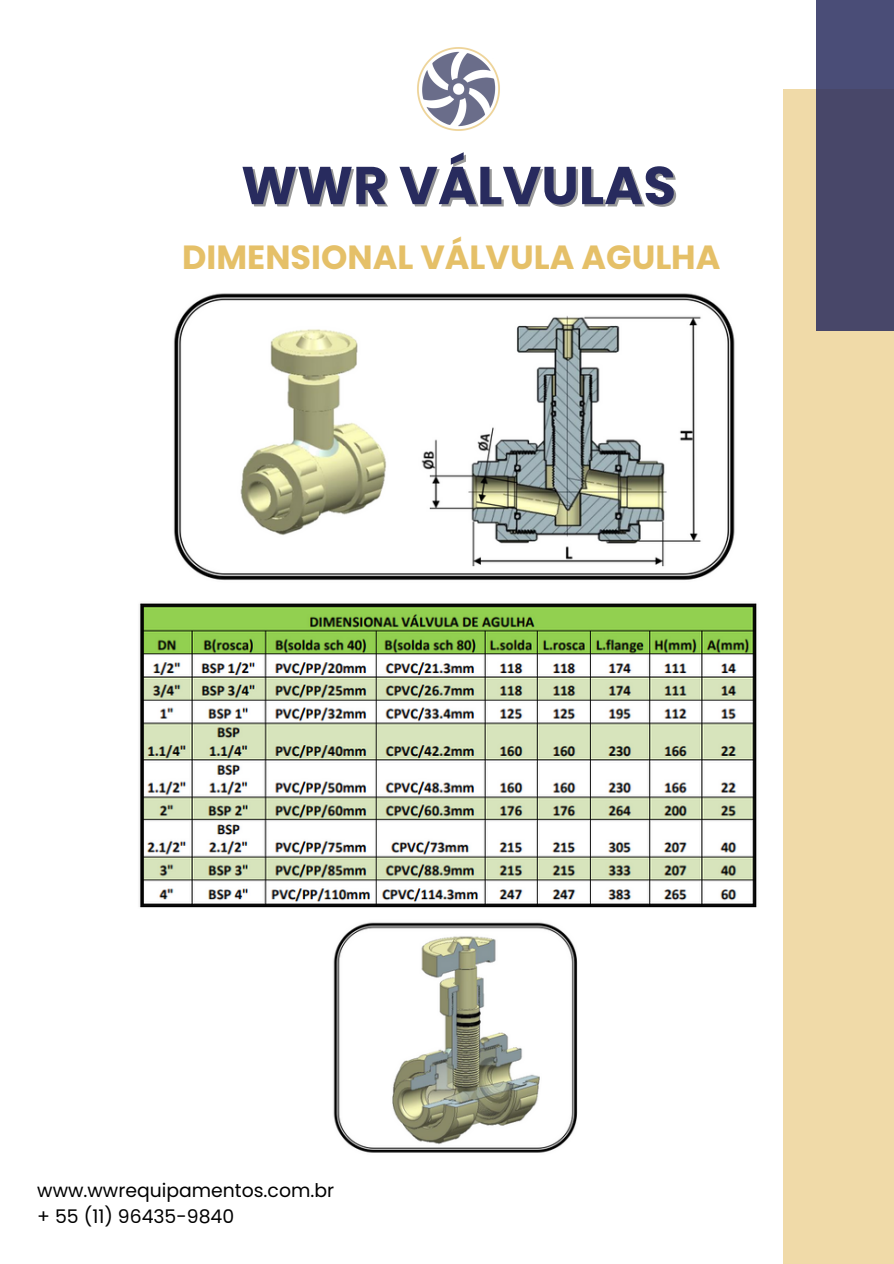
<style>
.page{position:relative;width:894px;height:1264px;background:#fff}
.page>*{position:absolute;margin:0;border:0;box-sizing:border-box;transform-origin:0 0}
.t1{font:700 53.1px "Poppins";color:#282b5e}
.t2{font:700 33.45px "Poppins";color:#e5c068}
.t3{font:18.75px "Poppins";color:#000}
</style>
<div class="page">
<img style="left:417px;top:47px;width:83px;height:84px">
<img style="left:173px;top:293px;width:562px;height:287px">
<img style="left:139px;top:603px;width:618px;height:305px">
<img style="left:333px;top:922px;width:244px;height:231px">
<div style="left:783px;top:89px;width:110px;height:1174px;background:#f0daa8"></div>
<div style="left:816px;top:0;width:77px;height:330px;background:linear-gradient(to right,#49496d,#49496d)"></div>
<p class="t1" style="left:241px;top:148px;width:436px">WWR VÁLVULAS</p>
<p class="t2" style="left:182px;top:234px;width:539px">DIMENSIONAL VÁLVULA AGULHA</p>
<p class="t3" style="left:37px;top:1177px;width:298px">www.wwrequipamentos.com.br</p>
<p class="t3" style="left:37px;top:1203px;width:198px">+ 55 (11) 96435-9840</p>
</div>
